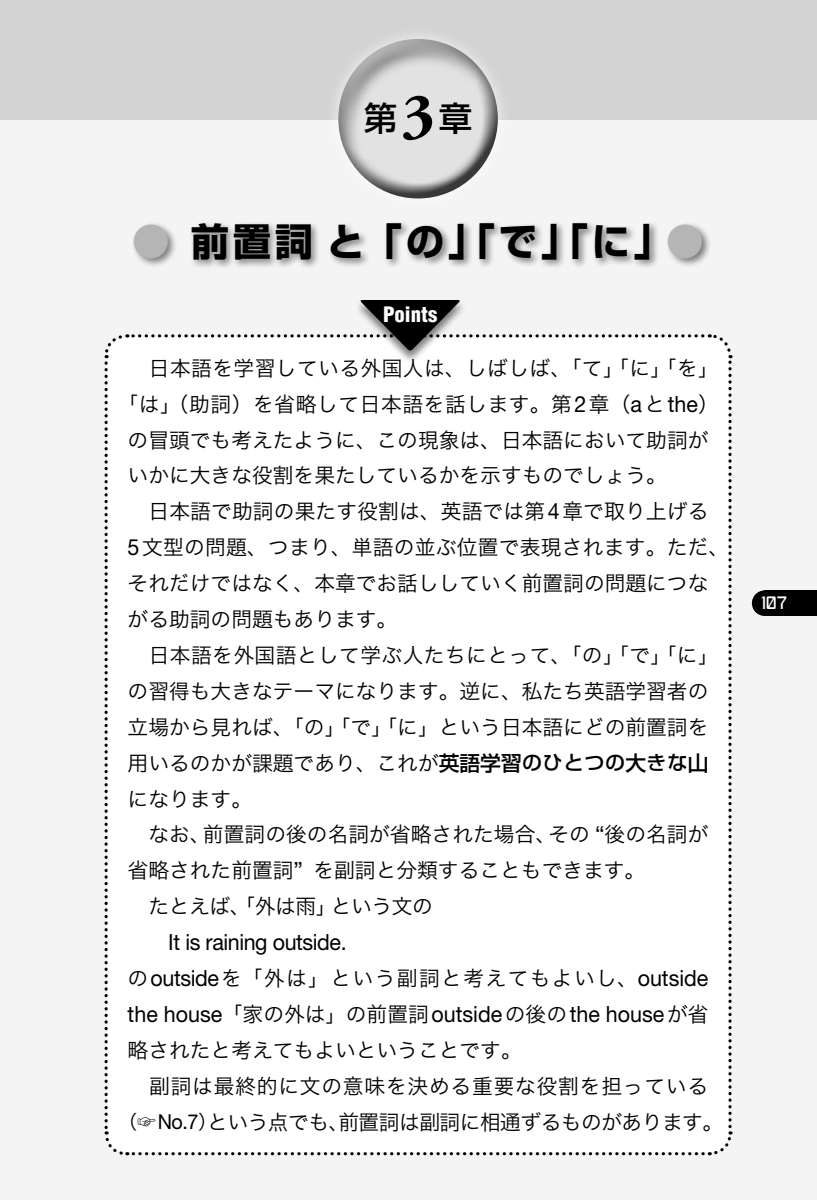
<style>
.page{position:relative;width:817px;height:1200px;background:#fff}
.page>*{position:absolute;margin:0;border:0;box-sizing:border-box;transform-origin:0 0}
.t1{font:700 38.25px "Shin Go Pro";color:#000}
.t2{font:500 33.52px "Shin Go Pro";color:#000}
.t3{font:22.28px "Helvetica Neue";color:#000;scale:.96 1}
.t4{font:22.28px "Helvetica Neue";letter-spacing:-.02em;color:#000;scale:.96 1}
.t5{font:20.7px "Hira Kaku Pro W3";color:#000}
.t6{font:20.7px "Hira Kaku Pro W3";letter-spacing:.02em;color:#000}
.t7{font:20.7px "Hira Kaku Pro W3";letter-spacing:.07em;color:#000}
.t8{font:20.7px "Hira Kaku Pro W3";letter-spacing:-.025em;color:#000}
.t9{font:20.7px "Hira Kaku Pro W3";letter-spacing:.03em;color:#000}
.t10{font:20.7px "Hira Kaku Pro W3";letter-spacing:.04em;color:#000}
.t11{font:20.7px "Hira Kaku Pro W3";letter-spacing:-.02em;color:#000}
.t12{font:900 condensed 20.7px "Helvetica";color:#fff}
.t13{font:14.4px "Yaibeen 001";color:#fff}
.s1{font-family:"Adobe Garamond Pro";font-weight:700;font-size:63.68px}
.s2{color:#b5b5b6}
.s3{font-family:"Helvetica Neue";font-size:22.28px}
.s4{font-family:"Shin Go Pro";font-weight:500}
.s5{font-family:"Shin Go Pro";font-weight:500;font-size:20.03px}
.s6{font-family:"Hira Kaku Pro W3";font-size:20.7px}
.s7{font-size:19.12px}
.s8{font-family:"Helvetica Neue"}
</style>
<div class="page">
<div style="left:0;top:0;width:816px;height:1199px;background:#f4f4f4"></div>
<div style="left:751px;top:590px;width:26px;height:25px;background:#000;border-radius:50%"></div>
<div style="left:764px;top:590px;width:52px;height:25px;background:#000"></div>
<div style="left:0;top:0;width:816px;height:119px;background:#d3d3d4"></div>
<div style="left:323px;top:24px;width:188px;height:188px;background:#fff;opacity:.75"></div>
<div style="left:335px;top:37px;width:163px;height:128px;background:#fff;opacity:.6"></div>
<div style="left:336px;top:64px;width:163px;height:137px;background:#000;opacity:.75"></div>
<div style="left:132px;top:219px;width:580px;height:51px;background:#000;opacity:.5"></div>
<div style="left:104px;top:300px;width:629px;height:856px;background:#fff"></div>
<h2 class="t2" style="left:364px;top:91px;width:110px">第<span class="s1">3</span>章</h2>
<h1 class="t1" style="left:132px;top:211px;width:573px"><span class="s2">●</span> 前置詞と「の」「で」「に」<span class="s2">●</span></h1>
<p class="t12" style="left:383px;top:301px;width:56px">Points</p>
<p class="t6" style="left:149px;top:349px;width:571px">日本語を学習している外国人は、しばしば、「て」「に」「を」</p>
<p class="t9" style="left:117px;top:385px;width:603px">「は」（助詞）を省略して日本語を話します。第<span class="s3">2</span>章（<span class="s3">a</span>と<span class="s3">the</span>）</p>
<p class="t5" style="left:128px;top:421px;width:582px">の冒頭でも考えたように、この現象は、日本語において助詞が</p>
<p class="t5" style="left:128px;top:457px;width:540px">いかに大きな役割を果たしているかを示すものでしょう。</p>
<p class="t5" style="left:148px;top:493px;width:561px">日本語で助詞の果たす役割は、英語では第<span class="s3">4</span>章で取り上げる</p>
<p class="t5" style="left:128px;top:529px;width:603px"><span class="s3">5</span>文型の問題、つまり、単語の並ぶ位置で表現されます。ただ、</p>
<p class="t5" style="left:128px;top:564px;width:582px">それだけではなく、本章でお話ししていく前置詞の問題につな</p>
<p class="t5" style="left:128px;top:600px;width:271px">がる助詞の問題もあります。</p>
<p class="t6" style="left:149px;top:636px;width:571px">日本語を外国語として学ぶ人たちにとって、「の」「で」「に」</p>
<p class="t5" style="left:128px;top:672px;width:582px">の習得も大きなテーマになります。逆に、私たち英語学習者の</p>
<p class="t5" style="left:128px;top:708px;width:582px">立場から見れば、「の」「で」「に」という日本語にどの前置詞を</p>
<p class="t5" style="left:128px;top:744px;width:582px">用いるのかが課題であり、これが<span class="s4">英語学習</span><span class="s5">のひとつの</span><span class="s4">大</span><span class="s5">きな</span><span class="s4">山</span></p>
<p class="t5" style="left:128px;top:780px;width:126px">になります。</p>
<p class="t5" style="left:148px;top:816px;width:561px">なお、前置詞の後の名詞が省略された場合、その <span class="s3">“</span>後の名詞が</p>
<p class="t5" style="left:128px;top:851px;width:519px">省略された前置詞<span class="s3">”</span> を副詞と分類することもできます。</p>
<p class="t11" style="left:148px;top:887px;width:286px">たとえば、「外は雨」という文の</p>
<p class="t4" style="left:168px;top:928px;width:187px">It is raining outside.</p>
<p class="t7" style="left:128px;top:959px;width:582px">の<span class="s3">outside</span>を「外は」という副詞と考えてもよいし、<span class="s3">outside</span></p>
<p class="t3" style="left:128px;top:1000px;width:606px">the house<span class="s6">「家の外は」の前置詞</span>outside<span class="s6">の後の</span>the house<span class="s6">が省</span></p>
<p class="t5" style="left:128px;top:1031px;width:395px">略されたと考えてもよいということです。</p>
<p class="t10" style="left:149px;top:1067px;width:560px">副詞は最終的に文の意味を決める重要な役割を担っている</p>
<p class="t8" style="left:118px;top:1103px;width:606px"><span class="s7">（☞</span><span class="s8">No.7</span><span class="s7">）</span>という点でも、前置詞は副詞に相通ずるものがあります。</p>
<p class="t13" style="left:761px;top:595px;width:28px">107</p>
</div>
